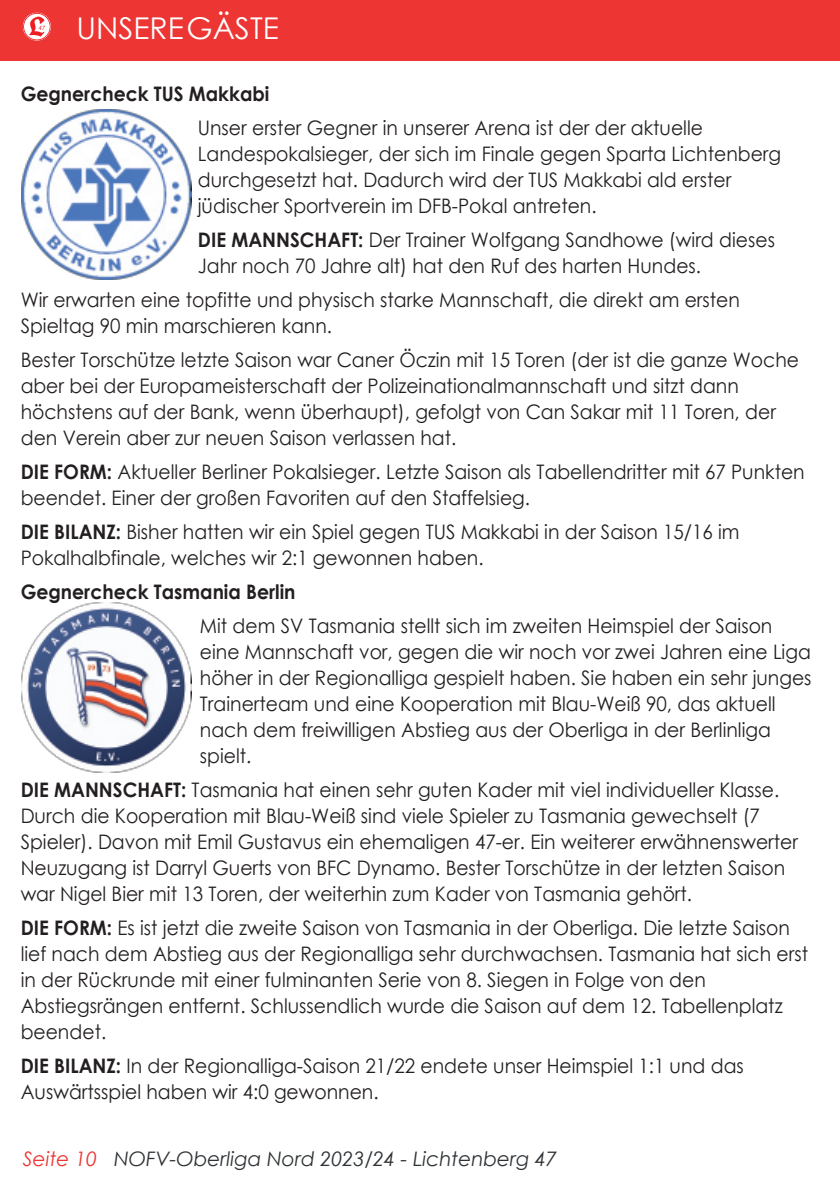
<style>
.page{position:relative;width:840px;height:1191px;background:#fff}
.page>*{position:absolute;margin:0;border:0;box-sizing:border-box;transform-origin:0 0}
.t1{font:30px "Century Gothic";color:#fff}
.t2{font:20px/26px "Century Gothic";color:#231f20;scale:.94 1}
.t3{font:700 20px "Century Gothic";color:#231f20;scale:.94 1}
.t4{font:italic 20px "Century Gothic";color:#2f3336}
.s1{font-weight:700}
.s2{color:#ed3533}
</style>
<div class="page">
<div style="left:0;top:0;width:839px;height:61px;background:#ed3533"></div>
<svg style="left:23px;top:12px;width:28px;height:29px"></svg>
<svg style="left:23px;top:13px;width:28px;height:27px"></svg>
<img style="left:22px;top:110px;width:169px;height:169px">
<img style="left:22px;top:603px;width:169px;height:169px">
<h1 class="t1" style="left:77px;top:9px;width:204px">UNSEREGÄSTE</h1>
<p class="t3" style="left:21px;top:81px;width:266px">Gegnercheck TUS Makkabi</p>
<p class="t2" style="left:198px;top:114px;width:621px">Unser erster Gegner in unserer Arena ist der der aktuelle Landespokalsieger, der sich im Finale gegen Sparta Lichtenberg durchgesetzt hat. Dadurch wird der TUS Makkabi ald erster jüdischer Sportverein im DFB-Pokal antreten.</p>
<p class="t2" style="left:198px;top:226px;width:615px"><span class="s1">DIE MANNSCHAFT:</span> Der Trainer Wolfgang Sandhowe (wird dieses<br>Jahr noch 70 Jahre alt) hat den Ruf des harten Hundes.</p>
<p class="t2" style="left:21px;top:286px;width:766px">Wir erwarten eine topfitte und physisch starke Mannschaft, die direkt am ersten<br>Spieltag 90 min marschieren kann.</p>
<p class="t2" style="left:21px;top:346px;width:829px">Bester Torschütze letzte Saison war Caner Öczin mit 15 Toren (der ist die ganze Woche aber bei der Europameisterschaft der Polizeinationalmannschaft und sitzt dann höchstens auf der Bank, wenn überhaupt), gefolgt von Can Sakar mit 11 Toren, der den Verein aber zur neuen Saison verlassen hat.</p>
<p class="t2" style="left:21px;top:458px;width:835px"><span class="s1">DIE FORM:</span> Aktueller Berliner Pokalsieger. Letzte Saison als Tabellendritter mit 67 Punkten beendet. Einer der großen Favoriten auf den Staffelsieg.</p>
<p class="t2" style="left:21px;top:518px;width:765px"><span class="s1">DIE BILANZ:</span> Bisher hatten wir ein Spiel gegen TUS Makkabi in der Saison 15/16 im<br>Pokalhalbfinale, welches wir 2:1 gewonnen haben.</p>
<p class="t3" style="left:21px;top:579px;width:294px">Gegnercheck Tasmania Berlin</p>
<p class="t2" style="left:200px;top:612px;width:651px">Mit dem SV Tasmania stellt sich im zweiten Heimspiel der Saison eine Mannschaft vor, gegen die wir noch vor zwei Jahren eine Liga höher in der Regionalliga gespielt haben. Sie haben ein sehr junges Trainerteam und eine Kooperation mit Blau-Weiß 90, das aktuell nach dem freiwilligen Abstieg aus der Oberliga in der Berlinliga spielt.</p>
<p class="t2" style="left:21px;top:776px;width:828px"><span class="s1">DIE MANNSCHAFT:</span> Tasmania hat einen sehr guten Kader mit viel individueller Klasse.<br>Durch die Kooperation mit Blau-Weiß sind viele Spieler zu Tasmania gewechselt (7<br>Spieler). Davon mit Emil Gustavus ein ehemaligen 47-er. Ein weiterer erwähnenswerter Neuzugang ist Darryl Guerts von BFC Dynamo. Bester Torschütze in der letzten Saison war Nigel Bier mit 13 Toren, der weiterhin zum Kader von Tasmania gehört.</p>
<p class="t2" style="left:21px;top:914px;width:838px"><span class="s1">DIE FORM:</span> Es ist jetzt die zweite Saison von Tasmania in der Oberliga. Die letzte Saison lief nach dem Abstieg aus der Regionalliga sehr durchwachsen. Tasmania hat sich erst in der Rückrunde mit einer fulminanten Serie von 8. Siegen in Folge von den Abstiegsrängen entfernt. Schlussendlich wurde die Saison auf dem 12. Tabellenplatz beendet.</p>
<p class="t2" style="left:21px;top:1052px;width:770px"><span class="s1">DIE BILANZ:</span> In der Regionalliga-Saison 21/22 endete unser Heimspiel 1:1 und das<br>Auswärtsspiel haben wir 4:0 gewonnen.</p>
<p class="t4" style="left:23px;top:1145px;width:536px"><span class="s2">Seite 10</span> NOFV-Oberliga Nord 2023/24 - Lichtenberg 47</p>
</div>
